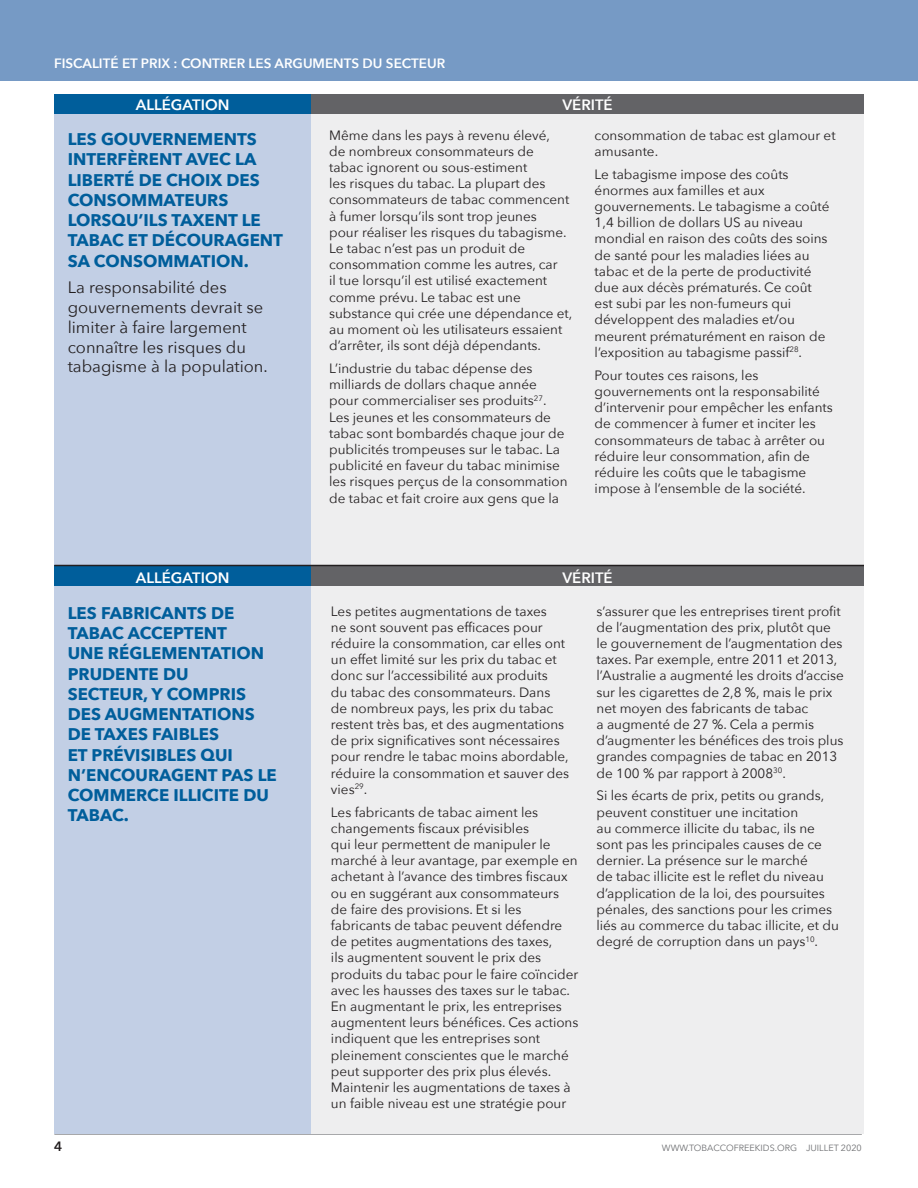
<style>
.page{position:relative;width:918px;height:1188px;background:#fff}
.page>*{position:absolute;margin:0;border:0;box-sizing:border-box;transform-origin:0 0}
.t1{font:700 16.8px/20.2px "Avenir Next";color:#005e9b}
.t2{font:16.5px/19.8px "Avenir Next";color:#231f20}
.t3{font:600 15px "Avenir Next";color:#fff}
.t4{font:13.5px/16.2px "Avenir Next";color:#231f20}
.t5{font:600 13.5px "Avenir Next";color:#fff}
.t6{font:600 13.5px "Avenir Next";color:#231f20}
.t7{font:9px "Avenir Next";color:#6c6d70}
</style>
<div class="page">
<div style="left:0;top:0;width:918px;height:81px;background:#769ac5"></div>
<div style="left:54px;top:94px;width:257px;height:21px;background:#005e9b"></div>
<div style="left:311px;top:94px;width:553px;height:21px;background:#636366"></div>
<hr style="left:54px;top:1134px;width:808px;height:1px;background:#808285">
<div style="left:311px;top:115px;width:553px;height:1019px;background:#eeeeef"></div>
<div style="left:54px;top:115px;width:257px;height:1019px;background:#c2cfe5"></div>
<div style="left:54px;top:566px;width:257px;height:20px;background:#005e9b"></div>
<div style="left:311px;top:566px;width:553px;height:20px;background:#636366"></div>
<hr style="left:54px;top:565px;width:810px;height:1px;background:#231f20">
<p class="t5" style="left:54px;top:51px;width:393px">FISCALITÉ ET PRIX : CONTRER LES ARGUMENTS DU SECTEUR</p>
<p class="t3" style="left:136px;top:91px;width:95px">ALLÉGATION</p>
<p class="t3" style="left:563px;top:91px;width:52px">VÉRITÉ</p>
<p class="t1" style="left:68px;top:129px;width:217px">LES GOUVERNEMENTS<br>INTERFÈRENT AVEC LA<br>LIBERTÉ DE CHOIX DES<br>CONSOMMATEURS<br>LORSQU’ILS TAXENT LE<br>TABAC ET DÉCOURAGENT<br>SA CONSOMMATION.</p>
<p class="t2" style="left:68px;top:277px;width:202px">La responsabilité des gouvernements devrait se limiter à faire largement connaître les risques du tabagisme à la population.</p>
<p class="t4" style="left:329px;top:126px;width:245px">Même dans les pays à revenu élevé,<br>de nombreux consommateurs de<br>tabac ignorent ou sous-estiment<br>les risques du tabac. La plupart des consommateurs de tabac commencent à fumer lorsqu’ils sont trop jeunes<br>pour réaliser les risques du tabagisme.<br>Le tabac n’est pas un produit de consommation comme les autres, car<br>il tue lorsqu’il est utilisé exactement comme prévu. Le tabac est une substance qui crée une dépendance et, au moment où les utilisateurs essaient d’arrêter, ils sont déjà dépendants.</p>
<p class="t4" style="left:329px;top:360px;width:240px">L’industrie du tabac dépense des milliards de dollars chaque année pour commercialiser ses produits<sup>27</sup>.<br>Les jeunes et les consommateurs de tabac sont bombardés chaque jour de publicités trompeuses sur le tabac. La publicité en faveur du tabac minimise les risques perçus de la consommation de tabac et fait croire aux gens que la</p>
<p class="t4" style="left:595px;top:126px;width:243px">consommation de tabac est glamour et amusante.</p>
<p class="t4" style="left:595px;top:165px;width:236px">Le tabagisme impose des coûts énormes aux familles et aux gouvernements. Le tabagisme a coûté 1,4 billion de dollars US au niveau mondial en raison des coûts des soins de santé pour les maladies liées au tabac et de la perte de productivité due aux décès prématurés. Ce coût est subi par les non-fumeurs qui développent des maladies et/ou meurent prématurément en raison de l’exposition au tabagisme passif<sup>28</sup>.</p>
<p class="t4" style="left:595px;top:366px;width:240px">Pour toutes ces raisons, les gouvernements ont la responsabilité d’intervenir pour empêcher les enfants de commencer à fumer et inciter les consommateurs de tabac à arrêter ou réduire leur consommation, afin de réduire les coûts que le tabagisme impose à l’ensemble de la société.</p>
<p class="t3" style="left:136px;top:565px;width:95px">ALLÉGATION</p>
<p class="t3" style="left:563px;top:565px;width:52px">VÉRITÉ</p>
<p class="t1" style="left:68px;top:603px;width:211px">LES FABRICANTS DE<br>TABAC ACCEPTENT<br>UNE RÉGLEMENTATION<br>PRUDENTE DU<br>SECTEUR, Y COMPRIS<br>DES AUGMENTATIONS<br>DE TAXES FAIBLES<br>ET PRÉVISIBLES QUI<br>N’ENCOURAGENT PAS LE<br>COMMERCE ILLICITE DU<br>TABAC.</p>
<p class="t4" style="left:331px;top:602px;width:240px">Les petites augmentations de taxes<br>ne sont souvent pas efficaces pour réduire la consommation, car elles ont un effet limité sur les prix du tabac et donc sur l’accessibilité aux produits<br>du tabac des consommateurs. Dans de nombreux pays, les prix du tabac restent très bas, et des augmentations de prix significatives sont nécessaires pour rendre le tabac moins abordable, réduire la consommation et sauver des vies<sup>29</sup>.</p>
<p class="t4" style="left:331px;top:803px;width:249px">Les fabricants de tabac aiment les changements fiscaux prévisibles<br>qui leur permettent de manipuler le marché à leur avantage, par exemple en achetant à l’avance des timbres fiscaux ou en suggérant aux consommateurs de faire des provisions. Et si les fabricants de tabac peuvent défendre de petites augmentations des taxes,<br>ils augmentent souvent le prix des produits du tabac pour le faire coïncider avec les hausses des taxes sur le tabac.<br>En augmentant le prix, les entreprises augmentent leurs bénéfices. Ces actions indiquent que les entreprises sont pleinement conscientes que le marché peut supporter des prix plus élevés.<br>Maintenir les augmentations de taxes à un faible niveau est une stratégie pour</p>
<p class="t4" style="left:596px;top:602px;width:249px">s’assurer que les entreprises tirent profit de l’augmentation des prix, plutôt que le gouvernement de l’augmentation des taxes. Par exemple, entre 2011 et 2013, l’Australie a augmenté les droits d’accise sur les cigarettes de 2,8 %, mais le prix net moyen des fabricants de tabac<br>a augmenté de 27 %. Cela a permis d’augmenter les bénéfices des trois plus grandes compagnies de tabac en 2013 de 100 % par rapport à 2008<sup>30</sup>.</p>
<p class="t4" style="left:596px;top:787px;width:244px">Si les écarts de prix, petits ou grands, peuvent constituer une incitation<br>au commerce illicite du tabac, ils ne sont pas les principales causes de ce dernier. La présence sur le marché<br>de tabac illicite est le reflet du niveau d’application de la loi, des poursuites pénales, des sanctions pour les crimes liés au commerce du tabac illicite, et du degré de corruption dans un pays<sup>10</sup>.</p>
<p class="t6" style="left:54px;top:1134px;width:10px">4</p>
<p class="t7" style="left:662px;top:1140px;width:201px">WWW.TOBACCOFREEKIDS.ORG JUILLET 2020</p>
</div>
